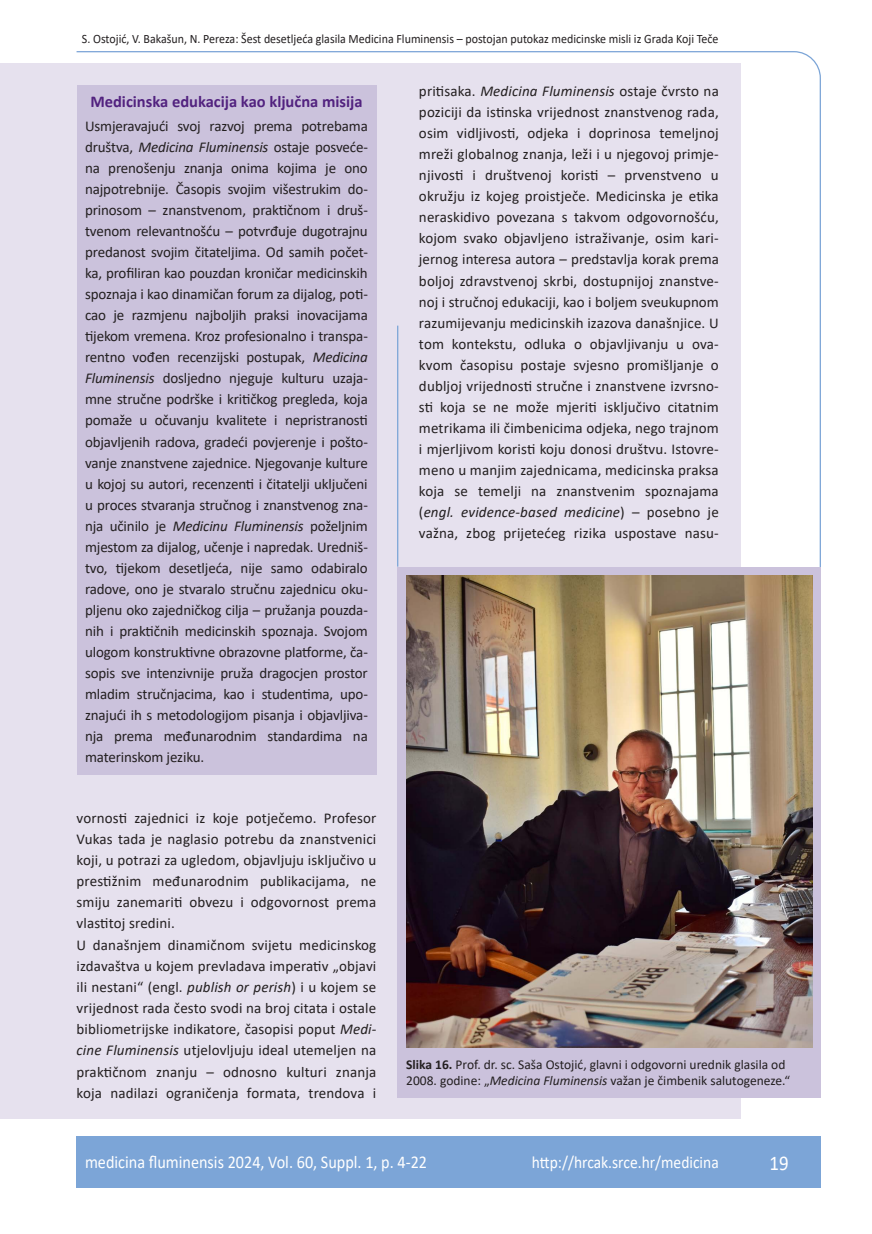
<style>
.page{position:relative;width:872px;height:1234px;background:#fff}
.page>*{position:absolute;margin:0;border:0;box-sizing:border-box;transform-origin:0 0}
.t1{font:21px "Calibri";color:#fff;scale:.9 1}
.t2{font:18px "Calibri";color:#fff;scale:.9 1}
.t3{font:17.25px "Calibri";color:#fff;scale:.9 1}
.podnaslov{font:700 16.5px "Calibri";color:#52227f}
.osnovni_tekst{font:15px/21px "Calibri";letter-spacing:.01em;color:#231f20;text-align:justify}
.potpis_slika{font:13.5px/16.5px "Calibri";color:#231f20}
.glava{font:12.75px "Calibri";color:#231f20;scale:.94 1}
.s1{font-style:italic}
.s2{font-weight:700}
</style>
<div class="page">
<svg style="left:75px;top:51px;width:746px;height:516px"></svg>
<div style="left:77px;top:1135px;width:744px;height:51px;background:#7ca5d7"></div>
<div style="left:0;top:64px;width:740px;height:1054px;background:#e6e1ee"></div>
<div style="left:77px;top:85px;width:299px;height:689px;background:#cbc2dc"></div>
<div style="left:398px;top:567px;width:423px;height:530px;background:#cbc2dc"></div>
<img style="left:406px;top:575px;width:406px;height:472px">
<hr style="left:397px;top:325px;width:1px;height:241px;background:#7ca5d7">
<p class="glava" style="left:82px;top:29px;width:679px">S. Ostojić, V. Bakašun, N. Pereza: Šest desetljeća glasila Medicina Fluminensis – postojan putokaz medicinske misli iz Grada Koji Teče</p>
<p class="podnaslov" style="left:90px;top:90px;width:274px">Medicinska edukacija kao ključna misija</p>
<p class="osnovni_tekst" style="left:85px;top:115px;width:284px">Usmjeravajući svoj razvoj prema potrebama društva, <span class="s1">Medicina Fluminensis</span> ostaje posveće&shy;na prenošenju znanja onima kojima je ono najpotrebnije. Časopis svojim višestrukim do&shy;prinosom – znanstvenom, praktičnom i druš&shy;tvenom relevantnošću – potvrđuje dugotrajnu predanost svojim čitateljima. Od samih počet&shy;ka, profiliran kao pouzdan kroničar medicinskih spoznaja i kao dinamičan forum za dijalog, poti&shy;cao je razmjenu najboljih praksi inovacijama tijekom vremena. Kroz profesionalno i transpa&shy;rentno vođen recenzijski postupak, <span class="s1">Medicina Fluminensis</span> dosljedno njeguje kulturu uzaja&shy;mne stručne podrške i kritičkog pregleda, koja pomaže u očuvanju kvalitete i nepristranosti objavljenih radova, gradeći povjerenje i pošto&shy;vanje znanstvene zajednice. Njegovanje kulture u kojoj su autori, recenzenti i čitatelji uključeni u proces stvaranja stručnog i znanstvenog zna&shy;nja učinilo je <span class="s1">Medicinu Fluminensis</span> poželjnim mjestom za dijalog, učenje i napredak. Uredniš&shy;tvo, tijekom desetljeća, nije samo odabiralo radove, ono je stvaralo stručnu zajednicu oku&shy;pljenu oko zajedničkog cilja – pružanja pouzda&shy;nih i praktičnih medicinskih spoznaja. Svojom ulogom konstruktivne obrazovne platforme, ča&shy;sopis sve intenzivnije pruža dragocjen prostor mladim stručnjacima, kao i studentima, upo&shy;znajući ih s metodologijom pisanja i objavljiva&shy;nja prema međunarodnim standardima na materinskom jeziku.</p>
<p class="osnovni_tekst" style="left:77px;top:806px;width:301px">vornosti zajednici iz koje potječemo. Profesor Vukas tada je naglasio potrebu da znanstvenici koji, u potrazi za ugledom, objavljuju isključivo u prestižnim međunarodnim publikacijama, ne smiju zanemariti obvezu i odgovornost prema vlastitoj sredini.</p>
<p class="osnovni_tekst" style="left:77px;top:933px;width:301px">U današnjem dinamičnom svijetu medicinskog izdavaštva u kojem prevladava imperativ „objavi ili nestani“ (engl. <span class="s1">publish or perish</span>) i u kojem se vrijednost rada često svodi na broj citata i ostale bibliometrijske indikatore, časopisi poput <span class="s1">Medi&shy;cine Fluminensis</span> utjelovljuju ideal utemeljen na praktičnom znanju – odnosno kulturi znanja koja nadilazi ograničenja formata, trendova i</p>
<p class="osnovni_tekst" style="left:419px;top:80px;width:301px">pritisaka. <span class="s1">Medicina Fluminensis</span> ostaje čvrsto na poziciji da istinska vrijednost znanstvenog rada, osim vidljivosti, odjeka i doprinosa temeljnoj mreži globalnog znanja, leži i u njegovoj primje&shy;njivosti i društvenoj koristi – prvenstveno u okružju iz kojeg proistječe. Medicinska je etika neraskidivo povezana s takvom odgovornošću, kojom svako objavljeno istraživanje, osim kari&shy;jernog interesa autora – predstavlja korak prema boljoj zdravstvenoj skrbi, dostupnijoj znanstve&shy;noj i stručnoj edukaciji, kao i boljem sveukupnom razumijevanju medicinskih izazova današnjice. U tom kontekstu, odluka o objavljivanju u ova&shy;kvom časopisu postaje svjesno promišljanje o dubljoj vrijednosti stručne i znanstvene izvrsno&shy;sti koja se ne može mjeriti isključivo citatnim metrikama ili čimbenicima odjeka, nego trajnom i mjerljivom koristi koju donosi društvu. Istovre&shy;meno u manjim zajednicama, medicinska praksa koja se temelji na znanstvenim spoznajama (<span class="s1">engl. evidence-based medicine</span>) – posebno je važna, zbog prijetećeg rizika uspostave nasu-</p>
<p class="potpis_slika" style="left:406px;top:1055px;width:385px"><span class="s2">Slika 16.</span> Prof. dr. sc. Saša Ostojić, glavni i odgovorni urednik glasila od<br>2008. godine: „<span class="s1">Medicina Fluminensis</span> važan je čimbenik salutogeneze.“</p>
<p class="t2" style="left:85px;top:1149px;width:381px">medicina fluminensis 2024, Vol. 60, Suppl. 1, p. 4-22</p>
<p class="t3" style="left:532px;top:1150px;width:209px">http://hrcak.srce.hr/medicina</p>
<p class="t1" style="left:769px;top:1147px;width:23px">19</p>
</div>
